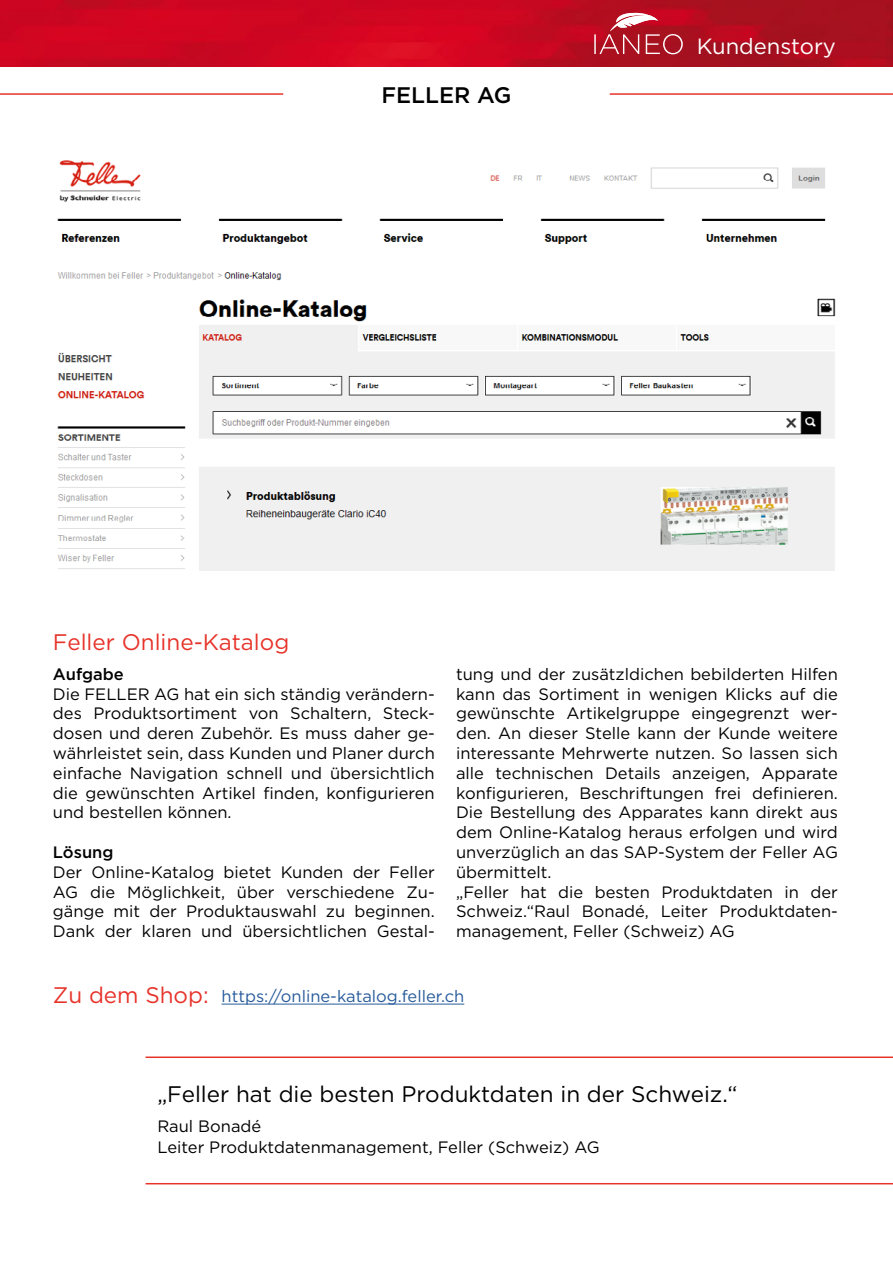
<style>
.page{position:relative;width:893px;height:1263px;background:#fff}
.page>*{position:absolute;margin:0;border:0;box-sizing:border-box;transform-origin:0 0}
.t1{font:22.5px "Gotham";color:#000}
.t2{font:22.5px "Gotham";color:#e7332a}
.t3{font:500 22.5px "Gotham";color:#000}
.t4{font:22.05px "Gotham";color:#fff}
.t5{font:16.5px/19.8px "Gotham";color:#000}
.t6{font:16.5px "Gotham";color:#275b9b}
.t7{font:500 16.5px "Gotham";color:#000}
.s1{font-size:22.5px;color:#e7332a}
</style>
<div class="page">
<img style="left:0;top:0;width:893px;height:67px">
<svg style="left:594px;top:13px;width:89px;height:41px;background:#bf3c4a"></svg>
<hr style="left:0;top:93px;width:283px;height:2px;background:#e7332a">
<hr style="left:610px;top:93px;width:283px;height:2px;background:#e7332a">
<img style="left:57px;top:160px;width:779px;height:410px">
<hr style="left:222px;top:1004px;width:242px;height:1px;background:#275b9b">
<hr style="left:146px;top:1056px;width:747px;height:2px;background:#e7332a">
<hr style="left:146px;top:1183px;width:747px;height:1px;background:#e7332a">
<h1 class="t3" style="left:381px;top:80px;width:132px">FELLER AG</h1>
<h2 class="t4" style="left:697px;top:32px;width:141px">Kundenstory</h2>
<h1 class="t2" style="left:53px;top:627px;width:238px">Feller Online-Katalog</h1>
<p class="t7" style="left:53px;top:663px;width:72px">Aufgabe</p>
<p class="t5" style="left:53px;top:683px;width:383px;text-align:justify">Die FELLER AG hat ein sich ständig verändern&shy;des Produktsortiment von Schaltern, Steck&shy;dosen und deren Zubehör. Es muss daher ge&shy;währleistet sein, dass Kunden und Planer durch einfache Navigation schnell und übersichtlich die gewünschten Artikel finden, konfigurieren und bestellen können.</p>
<p class="t7" style="left:53px;top:841px;width:62px">Lösung</p>
<p class="t5" style="left:53px;top:862px;width:383px;text-align:justify">Der Online-Katalog bietet Kunden der Feller AG die Möglichkeit, über verschiedene Zu&shy;gänge mit der Produktauswahl zu beginnen.<br>Dank der klaren und übersichtlichen Gestal-</p>
<p class="t5" style="left:456px;top:664px;width:383px">tung und der zusätzldichen bebilderten Hilfen kann das Sortiment in wenigen Klicks auf die gewünschte Artikelgruppe eingegrenzt wer&shy;den. An dieser Stelle kann der Kunde weitere interessante Mehrwerte nutzen. So lassen sich alle technischen Details anzeigen, Apparate konfigurieren, Beschriftungen frei definieren.<br>Die Bestellung des Apparates kann direkt aus dem Online-Katalog heraus erfolgen und wird unverzüglich an das SAP-System der Feller AG übermittelt.<br>„Feller hat die besten Produktdaten in der Schweiz.“Raul Bonadé, Leiter Produktdaten&shy;management, Feller (Schweiz) AG</p>
<p class="t6" style="left:53px;top:986px;width:413px"><span class="s1">Zu dem Shop:</span> https://online-katalog.feller.ch</p>
<h1 class="t1" style="left:157px;top:1080px;width:582px">„Feller hat die besten Produktdaten in der Schweiz.“</h1>
<p class="t5" style="left:157px;top:1116px;width:444px;line-height:21px">Raul Bonadé<br>Leiter Produktdatenmanagement, Feller (Schweiz) AG</p>
</div>
